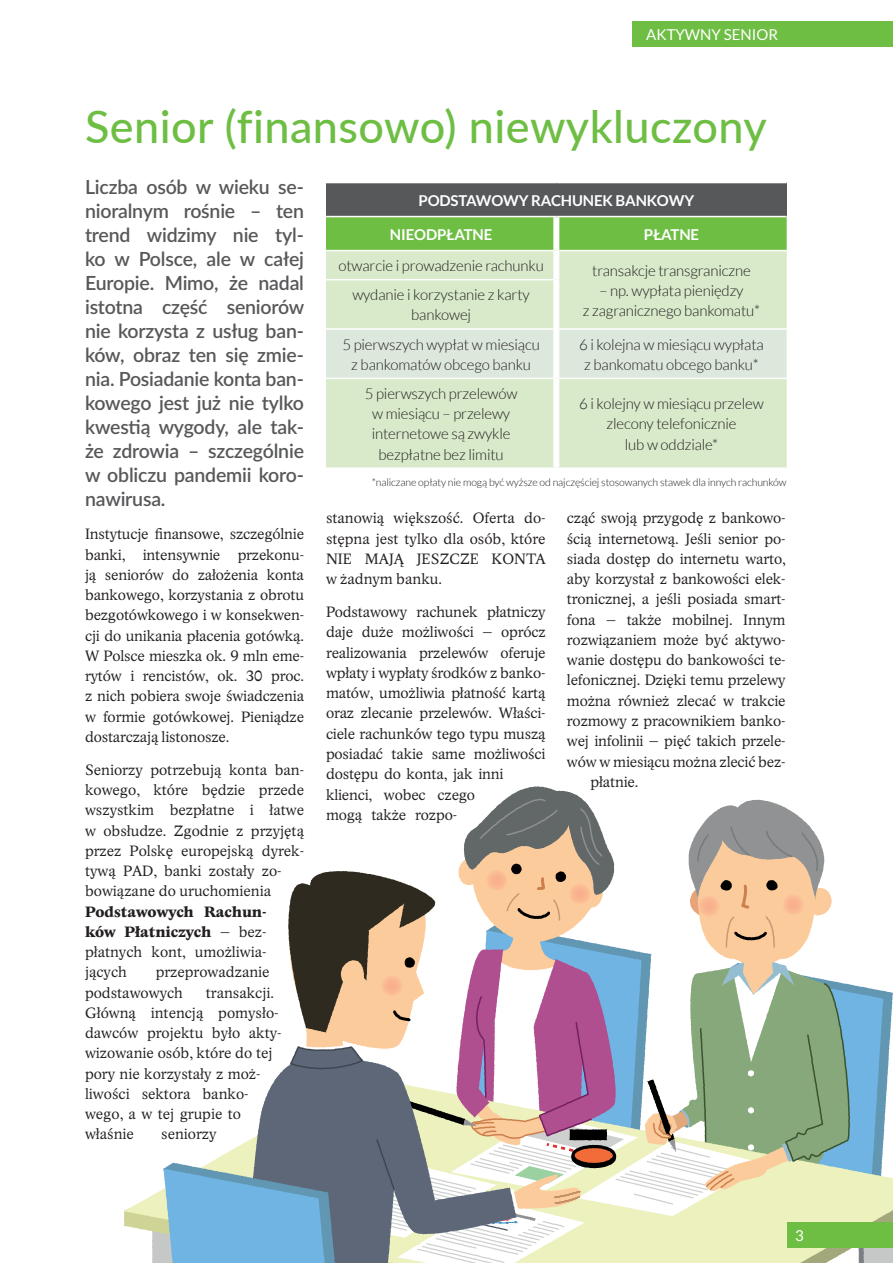
<style>
.page{position:relative;width:893px;height:1263px;background:#fff}
.page>*{position:absolute;margin:0;border:0;box-sizing:border-box;transform-origin:0 0}
.t1{font:500 45px "Lato";letter-spacing:.01em;color:#6ebe44}
.t2{font:600 19.5px/24px "Lato";letter-spacing:-.01em;color:#57585a;text-align:justify}
.t3{font:15px/20.2px "Academica Light Pro";letter-spacing:-.01em;color:#231f20}
.t4{font:300 15px/20.2px "Lato";letter-spacing:-.01em;color:#231f20;text-align:center}
.t5{font:700 15px "Lato";letter-spacing:-.01em;color:#fff}
.t6{font:700 15px/20.2px "Academica Medium Pro";color:#231f20}
.t7{font:15px "Lato";color:#fff}
.t8{font:300 10.5px "Lato";letter-spacing:-.01em;color:#231f20}
.s1{font-family:"Academica Light Pro";font-weight:400}
</style>
<div class="page">
<div style="left:326px;top:183px;width:461px;height:34px;background:#57585a"></div>
<div style="left:326px;top:217px;width:461px;height:33px;background:#6ebe44"></div>
<div style="left:326px;top:251px;width:461px;height:216px;background:#d8eaca"></div>
<div style="left:326px;top:330px;width:461px;height:48px;background:#dde8dc"></div>
<hr style="left:326px;top:216px;width:230px;height:1px;background:#fff">
<hr style="left:556px;top:216px;width:231px;height:1px;background:#fff">
<hr style="left:326px;top:279px;width:227px;height:1px;background:#fff">
<hr style="left:326px;top:328px;width:227px;height:2px;background:#fff">
<hr style="left:559px;top:328px;width:228px;height:2px;background:#fff">
<hr style="left:326px;top:378px;width:227px;height:1px;background:#fff">
<hr style="left:559px;top:378px;width:228px;height:1px;background:#fff">
<div style="left:553px;top:217px;width:6px;height:34px;background:#fff"></div>
<div style="left:553px;top:251px;width:6px;height:29px;background:#fff"></div>
<div style="left:553px;top:280px;width:6px;height:49px;background:#fff"></div>
<div style="left:553px;top:329px;width:6px;height:49px;background:#fff"></div>
<div style="left:553px;top:378px;width:6px;height:89px;background:#fff"></div>
<svg style="left:124px;top:1195px;width:28px;height:36px"></svg>
<svg style="left:152px;top:786px;width:741px;height:477px"></svg>
<div style="left:787px;top:1222px;width:106px;height:25px;background:#6ebe44"></div>
<div style="left:632px;top:21px;width:261px;height:26px;background:#6ebe44"></div>
<p class="t7" style="left:646px;top:26px;width:133px">AKTYWNY SENIOR</p>
<h1 class="t1" style="left:85px;top:94px;width:683px">Senior (finansowo) niewykluczony</h1>
<p class="t2" style="left:85px;top:174px;width:221px">Liczba osób w wieku se&shy;nioralnym rośnie – ten trend widzimy nie tyl&shy;ko w Polsce, ale w całej Europie. Mimo, że nadal istotna część seniorów nie korzysta z usług ban&shy;ków, obraz ten się zmie&shy;nia. Posiadanie konta ban&shy;kowego jest już nie tylko kwestią wygody, ale tak&shy;że zdrowia – szczególnie w obliczu pandemii koro&shy;nawirusa.</p>
<p class="t3" style="left:85px;top:525px;width:221px;text-align:justify">Instytucje finansowe, szczególnie banki, intensywnie przekonu&shy;ją seniorów do założenia konta bankowego, korzystania z obrotu bezgotówkowego i w konsekwen&shy;cji do unikania płacenia gotówką.<br>W Polsce mieszka ok. 9 mln eme&shy;rytów i rencistów, ok. 30 proc. z nich pobiera swoje świadczenia w formie gotówkowej. Pieniądze dostarczają listonosze.</p>
<p class="t3" style="left:85px;top:760px;width:221px">Seniorzy potrzebują konta ban&shy;kowego, które będzie przede wszystkim bezpłatne i łatwe w obsłudze. Zgodnie z przyjętą przez Polskę europejską dyrek&shy;tywą PAD, banki zostały zo&shy;bowiązane do uruchomienia</p>
<p class="t6" style="left:85px;top:901px;width:183px">Podstawowych Rachun&shy;ków Płatniczych <span class="s1">– bez-</span></p>
<p class="t3" style="left:85px;top:942px;width:183px">płatnych kont, umożliwia&shy;jących</p>
<p class="t5" style="left:418px;top:192px;width:277px">PODSTAWOWY RACHUNEK BANKOWY</p>
<p class="t5" style="left:390px;top:226px;width:104px">NIEODPŁATNE</p>
<p class="t5" style="left:644px;top:226px;width:57px">PŁATNE</p>
<p class="t4" style="left:338px;top:256px;width:207px">otwarcie i prowadzenie rachunku</p>
<p class="t4" style="left:592px;top:260px;width:160px">transakcje transgraniczne</p>
<p class="t4" style="left:583px;top:280px;width:179px">– np. wypłata pieniędzy<br>z zagranicznego bankomatu*</p>
<p class="t4" style="left:352px;top:285px;width:179px">wydanie i korzystanie z karty bankowej</p>
<p class="t4" style="left:342px;top:334px;width:199px">5 pierwszych wypłat w miesiącu z bankomatów obcego banku</p>
<p class="t4" style="left:579px;top:334px;width:186px">6 i kolejna w miesiącu wypłata z bankomatu obcego banku*</p>
<p class="t4" style="left:365px;top:383px;width:154px">5 pierwszych przelewów w miesiącu – przelewy internetowe są zwykle bezpłatne bez limitu</p>
<p class="t4" style="left:579px;top:394px;width:186px">6 i kolejny w miesiącu przelew zlecony telefonicznie<br>lub w oddziale*</p>
<p class="t8" style="left:372px;top:477px;width:416px">*naliczane opłaty nie mogą być wyższe od najczęściej stosowanych stawek dla innych rachunków</p>
<p class="t3" style="left:326px;top:509px;width:221px;text-align:justify">stanowią większość. Oferta do&shy;stępna jest tylko dla osób, które NIE MAJĄ JESZCZE KONTA w żadnym banku.</p>
<p class="t3" style="left:326px;top:602px;width:221px">Podstawowy rachunek płatniczy daje duże możliwości – oprócz realizowania przelewów oferuje wpłaty i wypłaty środków z banko&shy;matów, umożliwia płatność kartą oraz zlecanie przelewów. Właści&shy;ciele rachunków tego typu muszą posiadać takie same możliwości dostępu do konta, jak inni klienci, wobec czego<br>mogą także rozpo-</p>
<p class="t3" style="left:567px;top:509px;width:220px">cząć swoją przygodę z bankowo-</p>
<p class="t3" style="left:567px;top:529px;width:220px">ścią internetową. Jeśli senior po-</p>
<p class="t3" style="left:567px;top:549px;width:220px">siada dostęp do internetu warto,</p>
<p class="t3" style="left:567px;top:569px;width:220px">aby korzystał z bankowości elek-</p>
<p class="t3" style="left:567px;top:590px;width:220px">tronicznej, a jeśli posiada smart-</p>
<p class="t3" style="left:567px;top:610px;width:220px">fona – także mobilnej. Innym</p>
<p class="t3" style="left:567px;top:630px;width:220px">rozwiązaniem może być aktywo-</p>
<p class="t3" style="left:567px;top:650px;width:220px">wanie dostępu do bankowości te-</p>
<p class="t3" style="left:567px;top:671px;width:220px">lefonicznej. Dzięki temu przelewy</p>
<p class="t3" style="left:567px;top:691px;width:220px">można również zlecać w trakcie</p>
<p class="t3" style="left:567px;top:711px;width:220px">rozmowy z pracownikiem banko-</p>
<p class="t3" style="left:567px;top:731px;width:220px">wej infolinii – pięć takich przele-</p>
<p class="t3" style="left:567px;top:752px;width:220px">wów w miesiącu można zlecić bez-</p>
<p class="t3" style="left:591px;top:772px;width:49px">płatnie.</p>
<p class="t3" style="left:85px;top:963px;width:186px;text-indent:71px">przeprowadzanie podstawowych</p>
<p class="t3" style="left:85px;top:983px;width:198px;text-indent:121px">transakcji.<br>Główną intencją pomysło&shy;dawców projektu było akty&shy;wizowanie osób, które do tej pory nie korzystały z moż&shy;liwości sektora banko&shy;wego, a w tej grupie to właśnie</p>
<p class="t3" style="left:161px;top:1125px;width:57px">seniorzy</p>
<p class="t7" style="left:795px;top:1227px;width:10px">3</p>
</div>
